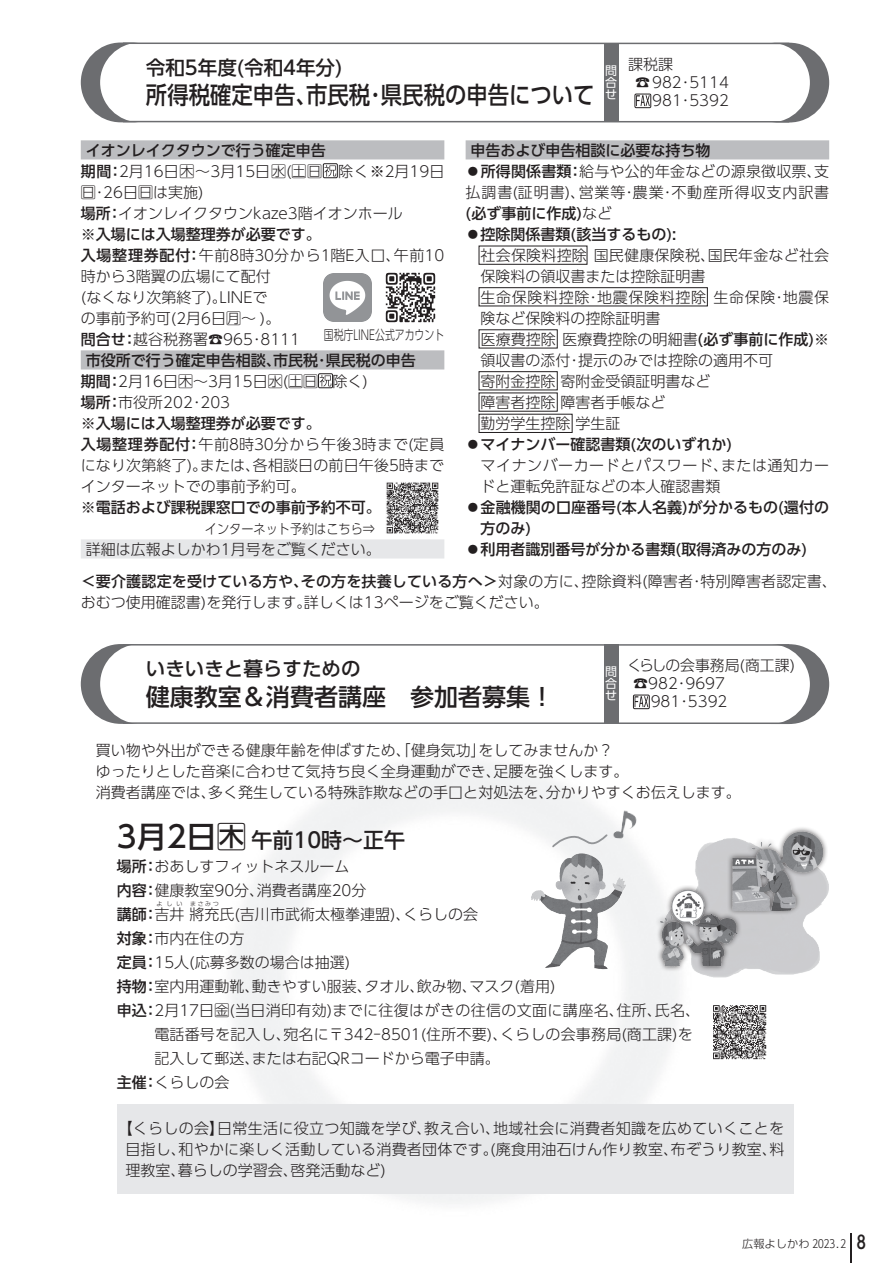
<style>
.page{position:relative;width:893px;height:1263px;background:#fff}
.page>*{position:absolute;margin:0;border:0;box-sizing:border-box;transform-origin:0 0}
.t1{font:500 24px "UD Shin Go Pro";color:#231f20;scale:.89 1}
.t2{font:500 24px "UD Shin Go Pro";color:#231f20}
.t3{font:500 21px "UD Shin Go Pro";color:#231f20}
.t4{font:500 19.5px "UD Shin Go Pro";color:#231f20}
.t5{font:300 15px/21px "UD Shin Go Pro";color:#231f20}
.t6{font:500 15px/21px "UD Shin Go Pro";color:#231f20}
.t7{font:300 15px "UD Shin Go Pro";letter-spacing:.025em;color:#231f20}
.t8{font:300 15px/21px "UD Shin Go Pro";letter-spacing:.035em;color:#231f20}
.t9{font:300 15px "UD Shin Go Pro";letter-spacing:.05em;color:#231f20}
.t10{font:300 15px "UD Shin Go Pro";letter-spacing:.045em;color:#231f20}
.t11{font:300 13.5px "UD Shin Go Pro";color:#231f20;scale:.9 1}
.t12{font:300 13.5px "UD Shin Go Pro";color:#231f20;scale:.73 1}
.t13{font:12px/12px "UD Shin Go Pro";color:#fff;text-align:justify}
.t14{font:300 11.25px "UD Shin Go Pro";color:#231f20}
.t15{font:300 6px "UD Shin Go Pro";letter-spacing:.25em;color:#231f20}
.s1{font-weight:300}
.s2{font-weight:500}
.s3{font-size:30px}
.s4{font-weight:500;font-size:18px}
</style>
<div class="page">
<hr style="left:123px;top:722px;width:666px;height:2px;background:#6c6d70">
<div style="left:604px;top:644px;width:14px;height:79px;background:#6c6d70"></div>
<hr style="left:123px;top:644px;width:666px;height:2px;background:#6c6d70">
<svg style="left:770px;top:644px;width:59px;height:80px"></svg>
<svg style="left:81px;top:644px;width:59px;height:80px"></svg>
<svg style="left:635px;top:697px;width:12px;height:10px"></svg>
<div style="left:633px;top:695px;width:16px;height:14px;border:1px solid #231f20"></div>
<hr style="left:123px;top:121px;width:666px;height:1px;background:#6c6d70">
<div style="left:604px;top:43px;width:14px;height:79px;background:#6c6d70"></div>
<hr style="left:123px;top:43px;width:666px;height:1px;background:#6c6d70">
<svg style="left:770px;top:43px;width:59px;height:79px"></svg>
<svg style="left:81px;top:43px;width:59px;height:79px"></svg>
<svg style="left:637px;top:96px;width:12px;height:10px"></svg>
<div style="left:635px;top:94px;width:16px;height:14px;border:1px solid #231f20"></div>
<div style="left:81px;top:140px;width:363px;height:19px;background:#bcbdc0"></div>
<div style="left:81px;top:350px;width:363px;height:19px;background:#bcbdc0"></div>
<div style="left:81px;top:539px;width:363px;height:19px;background:#e6e7e9"></div>
<div style="left:323px;top:163px;width:15px;height:15px;border:1px solid #231f20"></div>
<svg style="left:324px;top:165px;width:12px;height:11px"></svg>
<div style="left:318px;top:373px;width:15px;height:15px;border:1px solid #231f20"></div>
<svg style="left:320px;top:375px;width:11px;height:11px"></svg>
<div style="left:466px;top:140px;width:363px;height:19px;background:#bcbdc0"></div>
<div style="left:479px;top:287px;width:229px;height:19px;border:1px solid #231f20"></div>
<div style="left:479px;top:371px;width:78px;height:19px;border:1px solid #231f20"></div>
<div style="left:479px;top:414px;width:93px;height:19px;border:1px solid #231f20"></div>
<img style="left:386px;top:482px;width:53px;height:52px">
<img style="left:324px;top:273px;width:48px;height:48px">
<img style="left:385px;top:272px;width:51px;height:51px">
<div style="left:117px;top:1104px;width:676px;height:90px;background:#e6e7e9"></div>
<img style="left:713px;top:1005px;width:54px;height:55px">
<img style="left:606px;top:809px;width:33px;height:35px">
<img style="left:531px;top:848px;width:102px;height:123px">
<img style="left:663px;top:838px;width:166px;height:145px">
<div style="left:727px;top:826px;width:101px;height:89px;background:#231f20;opacity:.75"></div>
<img style="left:729px;top:829px;width:96px;height:84px">
<div style="left:655px;top:885px;width:87px;height:87px;background:#231f20;opacity:.75"></div>
<img style="left:656px;top:887px;width:83px;height:83px">
<svg style="left:551px;top:832px;width:58px;height:22px"></svg>
<hr style="left:850px;top:1233px;width:1px;height:30px;background:#231f20">
<h3 class="t4" style="left:146px;top:52px;width:198px">令和5年度(令和4年分)</h3>
<h1 class="t1" style="left:146px;top:76px;width:506px">所得税確定申告､市民税･県民税の申告について</h1>
<p class="t13" style="left:605px;top:64px;width:13px">問合せ</p>
<p class="t5" style="left:628px;top:54px;width:46px">課税課</p>
<p class="t5" style="left:635px;top:72px;width:95px">☎982･5114</p>
<p class="t5" style="left:652px;top:89px;width:78px">981･5392</p>
<p class="t6" style="left:466px;top:139px;width:365px;text-indent:5px">申告および申告相談に必要な持ち物<br>◦所得関係書類：<span class="s1">給与や公的年金などの源泉徴収票､支払調書(証明書)､営業等･農業･不動産所得収支内訳書</span>(必ず事前に作成)<span class="s1">など<br></span>◦控除関係書類(該当するもの):</p>
<p class="t5" style="left:481px;top:244px;width:350px">社会保険料控除 国民健康保険税､国民年金など社会</p>
<p class="t5" style="left:481px;top:265px;width:226px">保険料の領収書または控除証明書</p>
<p class="t10" style="left:481px;top:285px;width:350px">生命保険料控除･地震保険料控除 生命保険･地震保</p>
<p class="t5" style="left:481px;top:307px;width:181px">険など保険料の控除証明書</p>
<p class="t5" style="left:466px;top:328px;width:365px">　医療費控除 医療費控除の明細書<span class="s2">(必ず事前に作成)※</span></p>
<p class="t5" style="left:466px;top:349px;width:309px">　領収書の添付･提示のみでは控除の適用不可</p>
<p class="t5" style="left:466px;top:370px;width:246px">　寄附金控除 寄附金受領証明書など</p>
<p class="t5" style="left:466px;top:391px;width:201px">　障害者控除 障害者手帳など</p>
<p class="t5" style="left:466px;top:412px;width:156px">　勤労学生控除 学生証</p>
<p class="t6" style="left:466px;top:433px;width:268px">◦マイナンバー確認書類(次のいずれか)</p>
<p class="t8" style="left:481px;top:454px;width:350px">マイナンバーカードとパスワード､または通知カードと運転免許証などの本人確認書類</p>
<p class="t6" style="left:466px;top:496px;width:365px">◦金融機関の口座番号(本人名義)が分かるもの(還付の</p>
<p class="t6" style="left:481px;top:517px;width:52px">方のみ)</p>
<p class="t6" style="left:466px;top:538px;width:343px">◦利用者識別番号が分かる書類(取得済みの方のみ)</p>
<p class="t5" style="left:81px;top:570px;width:750px"><span class="s2">＜要介護認定を受けている方や､その方を扶養している方へ＞</span>対象の方に､控除資料(障害者･特別障害者認定書､おむつ使用確認書)を発行します｡詳しくは13ページをご覧ください｡</p>
<p class="t6" style="left:86px;top:139px;width:241px">イオンレイクタウンで行う確定申告</p>
<p class="t5" style="left:81px;top:160px;width:365px"><span class="s2">期間：</span>2月16日木～3月15日水(土日 除く※2月19日</p>
<p class="t5" style="left:81px;top:181px;width:124px">日･26日日は実施)</p>
<p class="t5" style="left:81px;top:202px;width:323px"><span class="s2">場所：</span>イオンレイクタウンkaze3階イオンホール</p>
<p class="t6" style="left:81px;top:223px;width:234px">※入場には入場整理券が必要です｡</p>
<p class="t5" style="left:81px;top:244px;width:365px"><span class="s2">入場整理券配付：</span>午前8時30分から1階E入口､午前10</p>
<p class="t5" style="left:81px;top:265px;width:191px">時から3階翼の広場にて配付</p>
<p class="t5" style="left:81px;top:286px;width:188px">(なくなり次第終了)｡LINEで</p>
<p class="t5" style="left:81px;top:307px;width:194px">の事前予約可(2月6日月～ )｡</p>
<p class="t5" style="left:81px;top:328px;width:221px"><span class="s2">問合せ：</span>越谷税務署☎965･8111</p>
<p class="t6" style="left:86px;top:349px;width:331px">市役所で行う確定申告相談､市民税･県民税の申告</p>
<p class="t5" style="left:81px;top:370px;width:289px"><span class="s2">期間：</span>2月16日木～3月15日水(土日 除く)</p>
<p class="t5" style="left:81px;top:391px;width:151px"><span class="s2">場所：</span>市役所202･203</p>
<p class="t6" style="left:81px;top:412px;width:234px">※入場には入場整理券が必要です｡</p>
<p class="t9" style="left:81px;top:432px;width:365px"><span class="s2">入場整理券配付：</span>午前8時30分から午後3時まで(定員</p>
<p class="t5" style="left:81px;top:454px;width:365px">になり次第終了)｡または､各相談日の前日午後5時まで</p>
<p class="t5" style="left:81px;top:475px;width:219px">インターネットでの事前予約可｡</p>
<p class="t6" style="left:81px;top:496px;width:294px">※電話および課税課窓口での事前予約不可｡</p>
<p class="t5" style="left:86px;top:538px;width:289px">詳細は広報よしかわ1月号をご覧ください｡</p>
<p class="t12" style="left:324px;top:324px;width:166px">国税庁LINE公式アカウント</p>
<p class="t11" style="left:205px;top:518px;width:191px">インターネット予約はこちら⇒</p>
<h3 class="t4" style="left:146px;top:653px;width:216px">いきいきと暮らすための</h3>
<h1 class="t2" style="left:146px;top:677px;width:409px">健康教室＆消費者講座　参加者募集！</h1>
<p class="t13" style="left:605px;top:665px;width:13px">問合せ</p>
<p class="t5" style="left:627px;top:654px;width:170px">くらしの会事務局(商工課)</p>
<p class="t5" style="left:633px;top:672px;width:93px">☎982･9697</p>
<p class="t5" style="left:651px;top:690px;width:78px">981･5392</p>
<p class="t5" style="left:81px;top:739px;width:654px">　買い物や外出ができる健康年齢を伸ばすため､｢健身気功｣をしてみませんか？<br>　ゆったりとした音楽に合わせて気持ち良く全身運動ができ､足腰を強くします｡<br>　消費者講座では､多く発生している特殊詐欺などの手口と対処法を､分かりやすくお伝えします｡</p>
<h2 class="t3" style="left:117px;top:822px;width:290px"><span class="s3">3月2日木</span>午前10時～正午</h2>
<p class="t5" style="left:117px;top:854px;width:363px;line-height:24px"><span class="s2">場所：</span>おあしすフィットネスルーム<br><span class="s2">内容：</span>健康教室90分､消費者講座20分<br><span class="s2">講師：</span>吉井將充氏(吉川市武術太極拳連盟)､くらしの会</p>
<p class="t15" style="left:156px;top:899px;width:28px">よしい</p>
<p class="t15" style="left:190px;top:899px;width:30px">まさみつ</p>
<p class="t5" style="left:117px;top:927px;width:129px"><span class="s2">対象：</span>市内在住の方</p>
<p class="t5" style="left:117px;top:951px;width:235px"><span class="s2">定員：</span>15人(応募多数の場合は抽選)</p>
<p class="t5" style="left:117px;top:975px;width:440px"><span class="s2">持物：</span>室内用運動靴､動きやすい服装､タオル､飲み物､マスク(着用)</p>
<p class="t7" style="left:117px;top:998px;width:577px"><span class="s2">申込：</span>2月17日金(当日消印有効)までに往復はがきの往信の文面に講座名､住所､氏名､</p>
<p class="t5" style="left:154px;top:1023px;width:540px">電話番号を記入し､宛名に〒342-8501(住所不要)､くらしの会事務局(商工課)を</p>
<p class="t5" style="left:154px;top:1047px;width:339px">記入して郵送､または右記QRコードから電子申請｡</p>
<p class="t5" style="left:117px;top:1071px;width:114px"><span class="s2">主催：</span>くらしの会</p>
<p class="t5" style="left:125px;top:1117px;width:661px;text-align:justify;text-indent:-8px">【くらしの会】日常生活に役立つ知識を学び､教え合い､地域社会に消費者知識を広めていくことを目指し､和やかに楽しく活動している消費者団体です｡(廃食用油石けん作り教室､布ぞうり教室､料理教室､暮らしの学習会､啓発活動など)</p>
<p class="t14" style="left:742px;top:1235px;width:125px">広報よしかわ 2023.2 <span class="s4">8</span></p>
</div>
